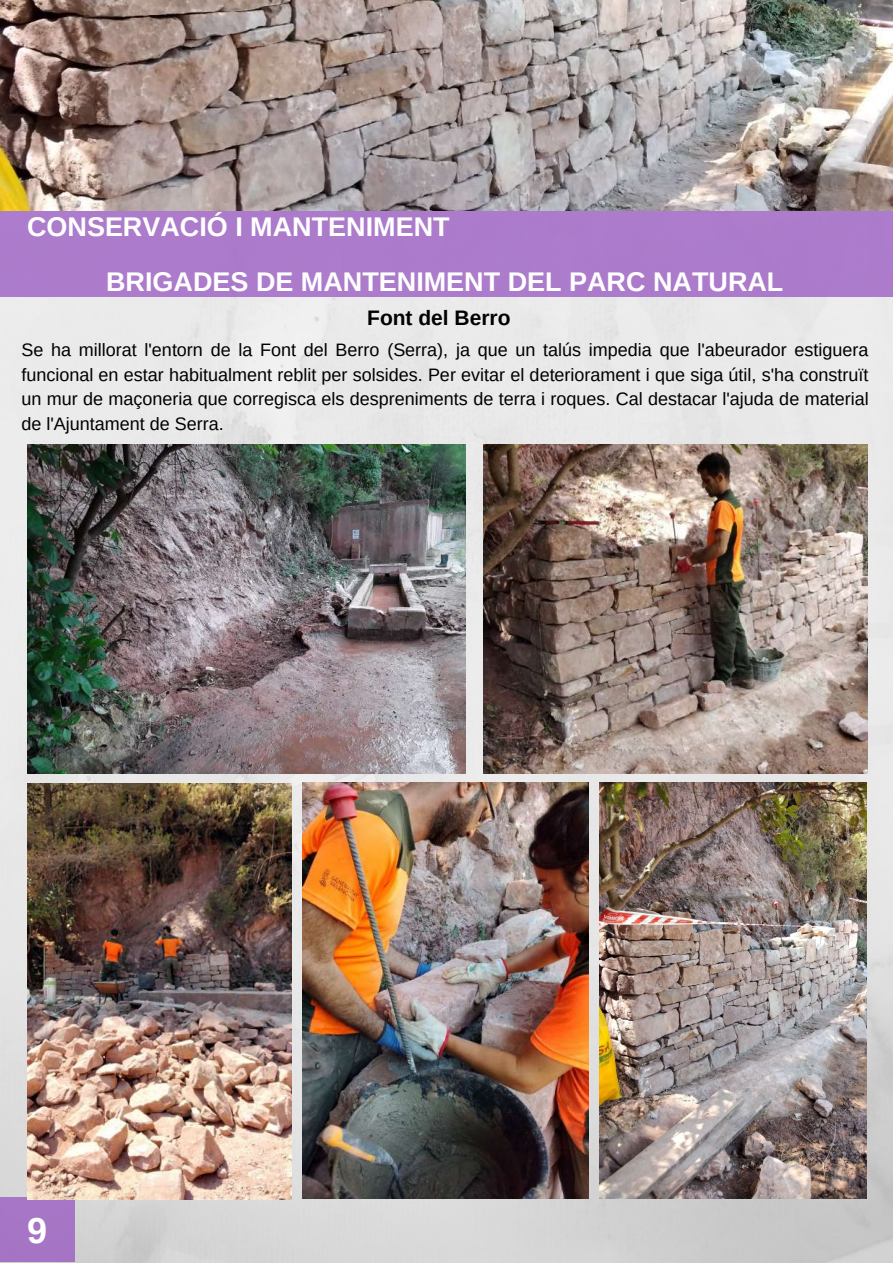
<style>
.page{position:relative;width:893px;height:1264px;background:#fff}
.page>*{position:absolute;margin:0;border:0;box-sizing:border-box;transform-origin:0 0}
.t1{font:700 36px "Arimo";color:#fff}
.t2{font:700 27px/54.6px "Arimo";color:#fff}
.t3{font:700 21px "Arimo";color:#000}
.t4{font:18px/24.8px "Arimo";color:#000;text-align:justify}
</style>
<div class="page">
<img style="left:0;top:210px;width:892px;height:1052px">
<div style="left:0;top:1197px;width:74px;height:64px;background:#a675c5"></div>
<div style="left:0;top:211px;width:892px;height:86px;background:#ac7bcb"></div>
<img style="left:0;top:0;width:892px;height:210px">
<img style="left:27px;top:444px;width:438px;height:329px">
<img style="left:483px;top:444px;width:384px;height:329px">
<img style="left:27px;top:783px;width:264px;height:416px">
<img style="left:302px;top:782px;width:286px;height:416px">
<img style="left:600px;top:782px;width:266px;height:416px">
<h2 class="t2" style="left:106px;top:199px;width:678px;text-indent:-79px">CONSERVACIÓ I MANTENIMENT<br>BRIGADES DE MANTENIMENT DEL PARC NATURAL</h2>
<p class="t3" style="left:367px;top:306px;width:145px">Font del Berro</p>
<p class="t4" style="left:21px;top:337px;width:848px">Se ha millorat l'entorn de la Font del Berro (Serra), ja que un talús impedia que l'abeurador estiguera funcional en estar habitualment reblit per solsides. Per evitar el deteriorament i que siga útil, s'ha construït un mur de maçoneria que corregisca els despreniments de terra i roques. Cal destacar l'ajuda de material de l'Ajuntament de Serra.</p>
<h1 class="t1" style="left:27px;top:1209px;width:21px">9</h1>
</div>
